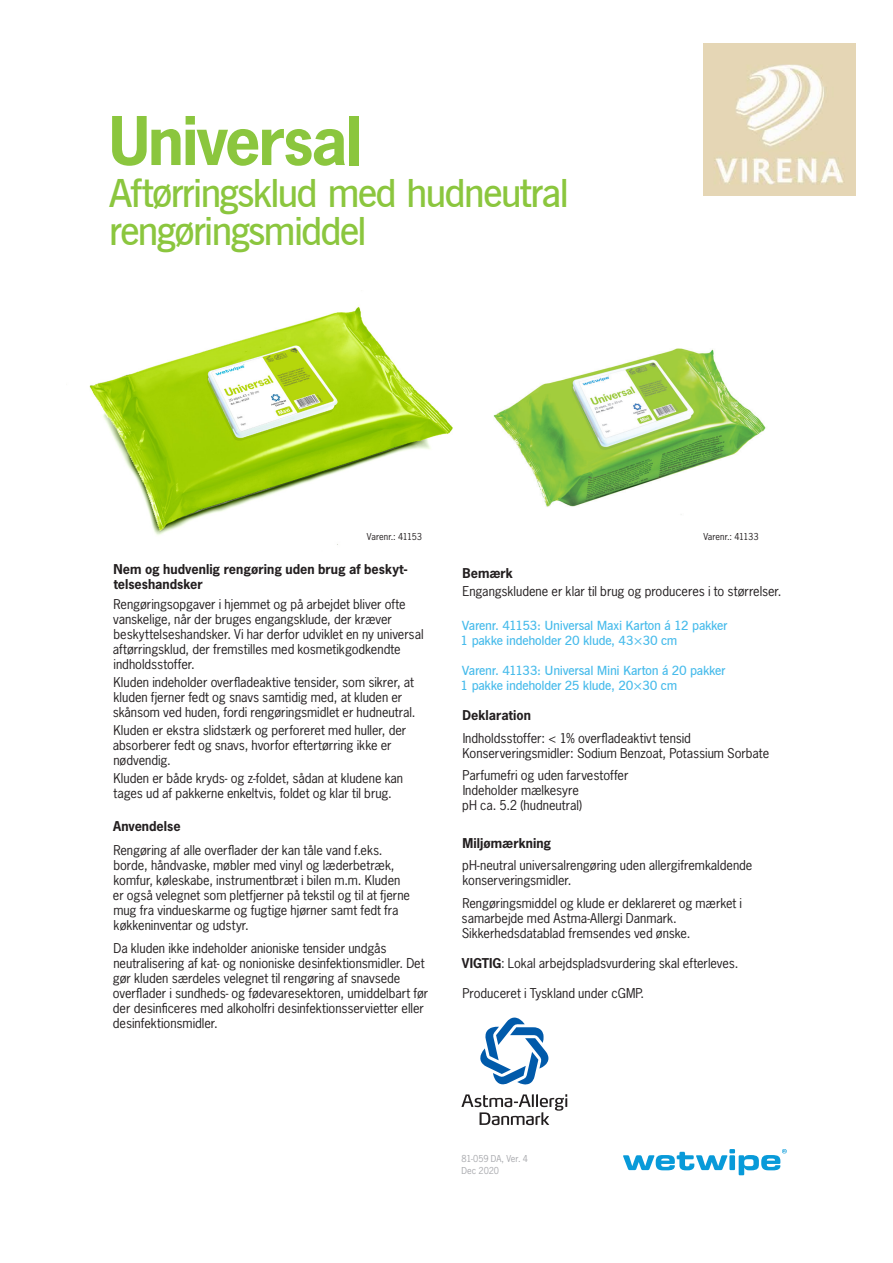
<style>
.page{position:relative;width:893px;height:1263px;background:#fff}
.page>*{position:absolute;margin:0;border:0;box-sizing:border-box;transform-origin:0 0}
._1st_Title{font:700 63px "News Gothic Std";letter-spacing:-.03em;color:#8bc63e}
.t1{font:600 39px/37.5px "News Gothic BT";letter-spacing:-.045em;color:#8bc63e}
.t2{font:12.75px/15px "News Gothic Std";letter-spacing:-.005em;color:#231f20}
.t3{font:600 12.75px "News Gothic BT";letter-spacing:-.02em;color:#47bbeb}
.t4{font:700 12.75px/15px "News Gothic Std";color:#231f20}
.Varenr{font:9px "News Gothic Std";letter-spacing:-.01em;color:#231f20}
.Wet_Wipe{font:9px/12px "News Gothic Std";letter-spacing:-.005em;color:#a8a9ad}
.s1{font-weight:700}
</style>
<div class="page">
<svg style="left:623px;top:1149px;width:164px;height:26px"></svg>
<img style="left:493px;top:348px;width:273px;height:167px">
<img style="left:89px;top:306px;width:364px;height:239px">
<svg style="left:480px;top:1017px;width:69px;height:68px"></svg>
<svg style="left:461px;top:1094px;width:106px;height:31px"></svg>
<img style="left:703px;top:43px;width:152px;height:153px">
<p class="_1st_Title" style="left:109px;top:99px;width:254px">Universal</p>
<p class="t1" style="left:109px;top:174px;width:462px">Aftørringsklud med hudneutral rengøringsmiddel</p>
<p class="Varenr" style="left:367px;top:531px;width:57px">Varenr.: 41153</p>
<p class="Varenr" style="left:703px;top:531px;width:57px">Varenr.: 41133</p>
<p class="t4" style="left:463px;top:565px;width:52px">Bemærk</p>
<p class="t2" style="left:462px;top:583px;width:321px">Engangskludene er klar til brug og produceres i to størrelser.</p>
<p class="t4" style="left:114px;top:562px;width:296px">Nem og hudvenlig rengøring uden brug af beskyt&shy;telseshandsker</p>
<p class="t2" style="left:113px;top:596px;width:312px">Rengøringsopgaver i hjemmet og på arbejdet bliver ofte vanskelige, når der bruges engangsklude, der kræver beskyttelseshandsker. Vi har derfor udviklet en ny universal aftørringsklud, der fremstilles med kosmetikgodkendte indholdsstoffer.</p>
<p class="t2" style="left:113px;top:674px;width:304px">Kluden indeholder overfladeaktive tensider, som sikrer, at kluden fjerner fedt og snavs samtidig med, at kluden er skånsom ved huden, fordi rengøringsmidlet er hudneutral.</p>
<p class="t2" style="left:113px;top:722px;width:295px">Kluden er ekstra slidstærk og perforeret med huller, der absorberer fedt og snavs, hvorfor eftertørring ikke er nødvendig.</p>
<p class="t2" style="left:113px;top:770px;width:291px">Kluden er både kryds- og z-foldet, sådan at kludene kan tages ud af pakkerne enkeltvis, foldet og klar til brug.</p>
<p class="t4" style="left:113px;top:818px;width:69px">Anvendelse</p>
<p class="t2" style="left:113px;top:843px;width:299px">Rengøring af alle overflader der kan tåle vand f.eks. borde, håndvaske, møbler med vinyl og læderbetræk, komfur, køleskabe, instrumentbræt i bilen m.m. Kluden er også velegnet som pletfjerner på tekstil og til at fjerne mug fra vindueskarme og fugtige hjørner samt fedt fra køkkeninventar og udstyr.</p>
<p class="t2" style="left:113px;top:940px;width:317px">Da kluden ikke indeholder anioniske tensider undgås neutralisering af kat- og nonioniske desinfektionsmidler. Det gør kluden særdeles velegnet til rengøring af snavsede overflader i sundheds- og fødevaresektoren, umiddelbart før der desinficeres med alkoholfri desinfektionsservietter eller desinfektionsmidler.</p>
<p class="t3" style="left:462px;top:618px;width:267px">Varenr. 41153: Universal Maxi Karton á 12 pakker</p>
<p class="t3" style="left:461px;top:633px;width:218px">1 pakke indeholder 20 klude, 43×30 cm</p>
<p class="t3" style="left:462px;top:663px;width:265px">Varenr. 41133: Universal Mini Karton á 20 pakker</p>
<p class="t3" style="left:461px;top:678px;width:218px">1 pakke indeholder 25 klude, 20×30 cm</p>
<p class="t4" style="left:463px;top:707px;width:70px">Deklaration</p>
<p class="t2" style="left:463px;top:730px;width:230px">Indholdsstoffer: &lt; 1% overfladeaktivt tensid</p>
<p class="t2" style="left:462px;top:745px;width:308px">Konserveringsmidler: Sodium Benzoat, Potassium Sorbate</p>
<p class="t2" style="left:462px;top:768px;width:167px">Parfumefri og uden farvestoffer</p>
<p class="t2" style="left:463px;top:783px;width:118px">Indeholder mælkesyre</p>
<p class="t2" style="left:462px;top:798px;width:121px">pH ca. 5.2 (hudneutral)</p>
<p class="t4" style="left:463px;top:835px;width:90px">Miljømærkning</p>
<p class="t2" style="left:462px;top:858px;width:292px">pH-neutral universalrengøring uden allergifremkaldende konserveringsmidler.</p>
<p class="t2" style="left:462px;top:895px;width:282px">Rengøringsmiddel og klude er deklareret og mærket i samarbejde med Astma-Allergi Danmark.</p>
<p class="t2" style="left:462px;top:925px;width:230px">Sikkerhedsdatablad fremsendes ved ønske.</p>
<p class="t2" style="left:462px;top:955px;width:278px"><span class="s1">VIGTIG</span>: Lokal arbejdspladsvurdering skal efterleves.</p>
<p class="t2" style="left:462px;top:985px;width:183px">Produceret i Tyskland under cGMP.</p>
<p class="Wet_Wipe" style="left:461px;top:1153px;width:68px">81-059 DA, Ver. 4<br>Dec 2020</p>
</div>
